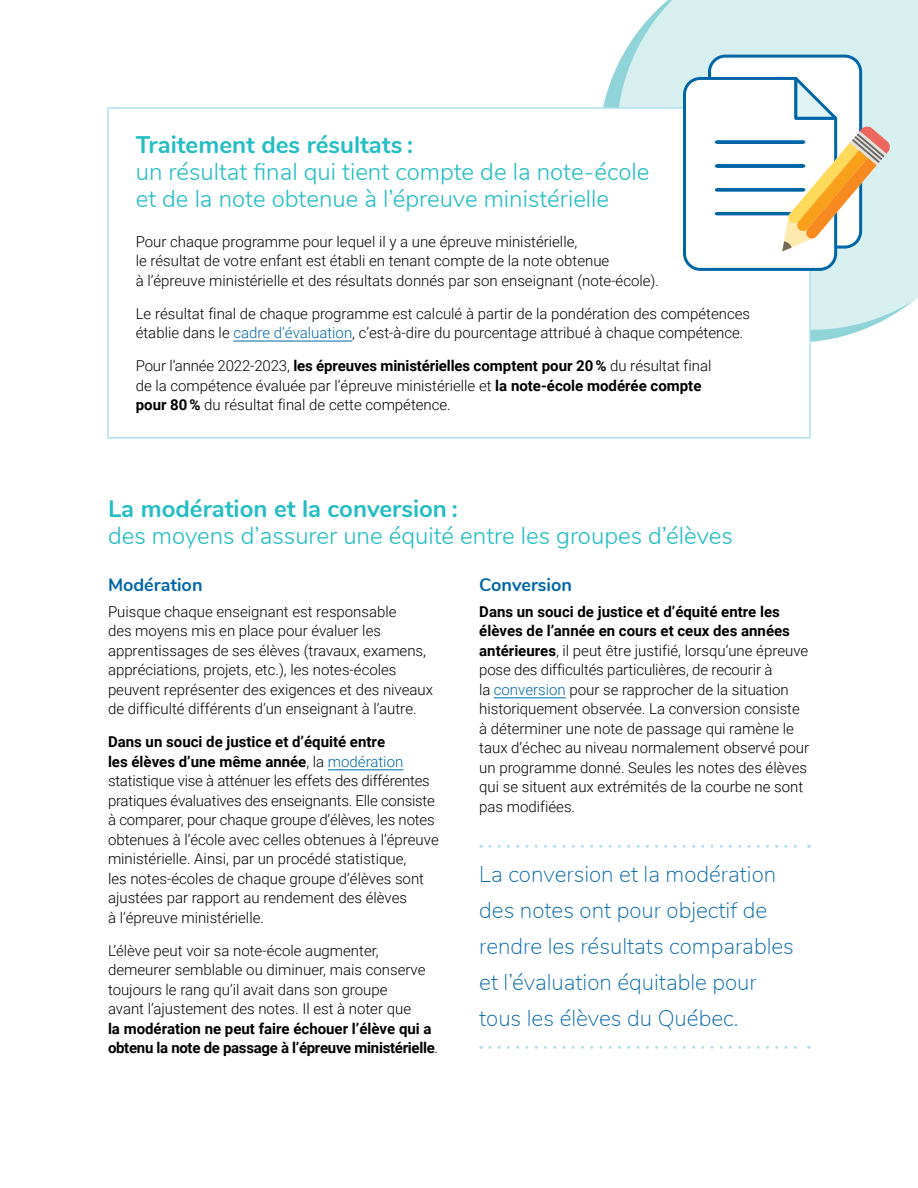
<style>
.page{position:relative;width:918px;height:1188px;background:#fff}
.page>*{position:absolute;margin:0;border:0;box-sizing:border-box;transform-origin:0 0}
.t1{font:300 24px/27px "Nunito";color:#23bdc3}
.t2{font:200 22.5px/36px "Nunito";color:#0066a8}
.t3{font:700 18px "Nunito";color:#0066a8}
.t4{font:300 15px/19.5px "Roboto";color:#000}
.s1{font-weight:700}
.s2{color:#0066a8}
</style>
<div class="page">
<svg style="left:617px;top:0;width:301px;height:330px;background:#d8efef"></svg>
<div style="left:108px;top:108px;width:702px;height:330px;background:#fff"></div>
<hr style="left:233px;top:341px;width:119px;height:1px;background:#0066a8">
<div style="left:107px;top:107px;width:704px;height:332px;border:2px solid #ade0ee"></div>
<hr style="left:328px;top:769px;width:75px;height:1px;background:#0066a8">
<hr style="left:494px;top:697px;width:72px;height:1px;background:#0066a8">
<svg style="left:490px;top:845px;width:319px;height:3px"></svg>
<svg style="left:490px;top:1046px;width:319px;height:3px"></svg>
<svg style="left:682px;top:53px;width:209px;height:219px"></svg>
<h2 class="t1" style="left:136px;top:130px;width:515px"><span class="s1">Traitement des résultats :<br></span>un résultat final qui tient compte de la note-école et de la note obtenue à l’épreuve ministérielle</h2>
<p class="t4" style="left:136px;top:231px;width:525px">Pour chaque programme pour lequel il y a une épreuve ministérielle,<br>le résultat de votre enfant est établi en tenant compte de la note obtenue<br>à l’épreuve ministérielle et des résultats donnés par son enseignant (note-école).</p>
<p class="t4" style="left:136px;top:303px;width:616px">Le résultat final de chaque programme est calculé à partir de la pondération des compétences établie dans le <span class="s2">cadre d’évaluation</span>, c’est-à-dire du pourcentage attribué à chaque compétence.</p>
<p class="t4" style="left:136px;top:355px;width:577px">Pour l’année 2022-2023, <span class="s1">les épreuves ministérielles comptent pour 20 %</span> du résultat final de la compétence évaluée par l’épreuve ministérielle et <span class="s1">la note-école modérée compte pour 80 %</span> du résultat final de cette compétence.</p>
<h2 class="t1" style="left:108px;top:494px;width:626px"><span class="s1">La modération et la conversion :<br></span>des moyens d’assurer une équité entre les groupes d’élèves</h2>
<h3 class="t3" style="left:108px;top:571px;width:96px">Modération</h3>
<p class="t4" style="left:108px;top:601px;width:327px">Puisque chaque enseignant est responsable<br>des moyens mis en place pour évaluer les apprentissages de ses élèves (travaux, examens, appréciations, projets, etc.), les notes-écoles peuvent représenter des exigences et des niveaux de difficulté différents d’un enseignant à l’autre.</p>
<p class="t4" style="left:108px;top:732px;width:332px"><span class="s1">Dans un souci de justice et d’équité entre<br>les élèves d’une même année</span>, la <span class="s2">modération </span>statistique vise à atténuer les effets des différentes pratiques évaluatives des enseignants. Elle consiste à comparer, pour chaque groupe d’élèves, les notes obtenues à l’école avec celles obtenues à l’épreuve ministérielle. Ainsi, par un procédé statistique,<br>les notes-écoles de chaque groupe d’élèves sont ajustées par rapport au rendement des élèves<br>à l’épreuve ministérielle.</p>
<p class="t4" style="left:108px;top:940px;width:332px">L’élève peut voir sa note-école augmenter, demeurer semblable ou diminuer, mais conserve toujours le rang qu’il avait dans son groupe<br>avant l’ajustement des notes. Il est à noter que<br><span class="s1">la modération ne peut faire échouer l’élève qui a obtenu la note de passage à l’épreuve ministérielle</span>.</p>
<h3 class="t3" style="left:479px;top:571px;width:94px">Conversion</h3>
<p class="t4" style="left:479px;top:601px;width:331px"><span class="s1">Dans un souci de justice et d’équité entre les élèves de l’année en cours et ceux des années antérieures</span>, il peut être justifié, lorsqu’une épreuve pose des difficultés particulières, de recourir à<br>la <span class="s2">conversion</span> pour se rapprocher de la situation historiquement observée. La conversion consiste à déterminer une note de passage qui ramène le taux d’échec au niveau normalement observé pour un programme donné. Seules les notes des élèves qui se situent aux extrémités de la courbe ne sont pas modifiées.</p>
<p class="t2" style="left:479px;top:855px;width:316px">La conversion et la modération des notes ont pour objectif de rendre les résultats comparables et l’évaluation équitable pour tous les élèves du Québec.</p>
</div>
